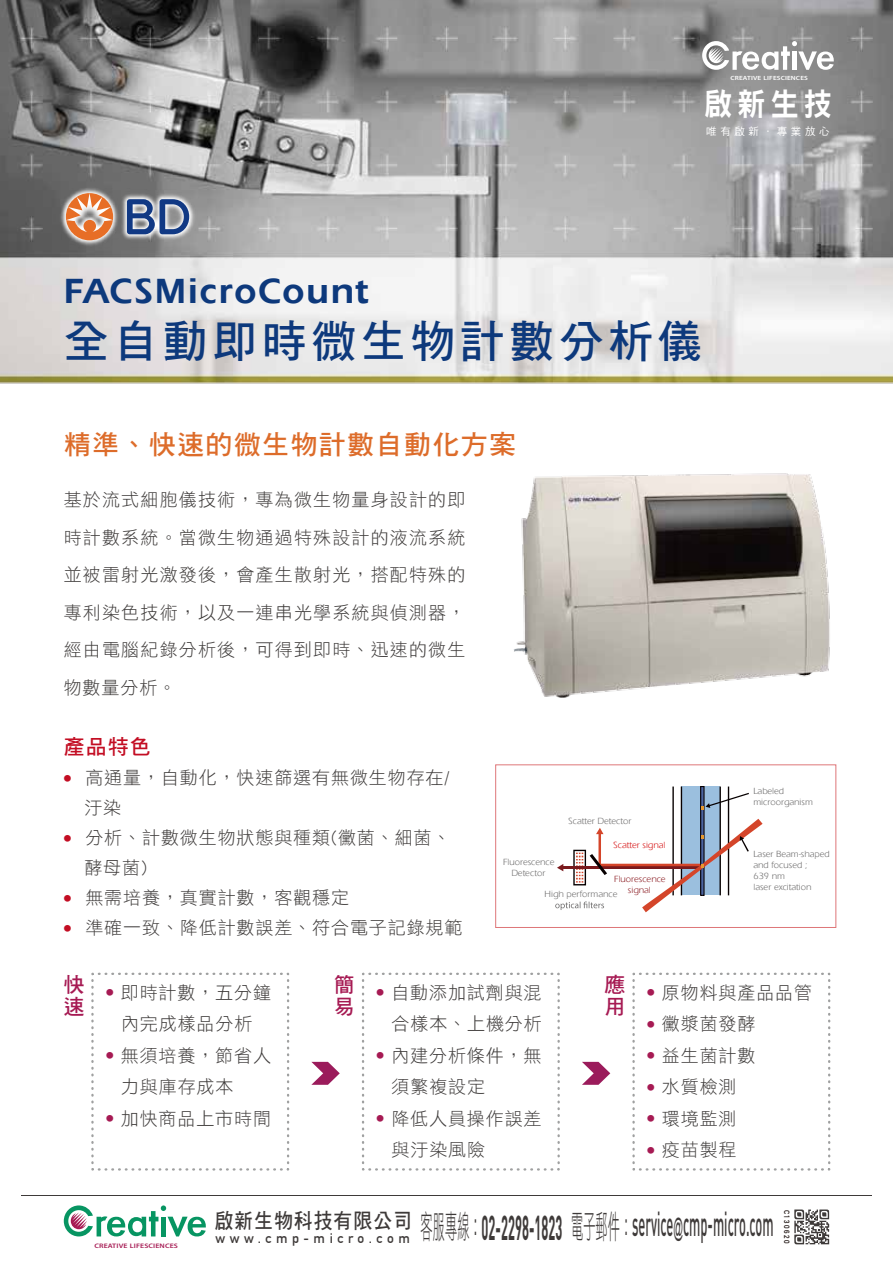
<style>
.page{position:relative;width:893px;height:1263px;background:#fff}
.page>*{position:absolute;margin:0;border:0;box-sizing:border-box;transform-origin:0 0}
.t1{font:45px "DF Hei Std W7";letter-spacing:.1em;color:#0d397c}
.t2{font:700 36px "Ergoe";letter-spacing:.05em;color:#0d397c}
.t3{font:500 34.2px "DIN Pro";color:#3e3a39;scale:.38 1}
.t4{font:31.5px "DF Hei Std W9";color:#fff;scale:.9 1}
.t5{font:27px "DF Hei Std W7";letter-spacing:.05em;color:#dd6c2a}
.t6{font:21px "DF Hei Std W7";letter-spacing:.05em;color:#3e3a39;scale:.9 1}
.t7{font:21px/22px "DF Hei Std W7";color:#a61a53}
.t8{font:21px "DF Hei Std W7";color:#c30d23}
.t9{font:18px/37.5px "DF Hei Std W3";letter-spacing:.05em;color:#3d3a39}
.t10{font:700 13.5px "DIN Alternate";letter-spacing:.335em;color:#3e3a39}
.t11{font:10.5px "DF Hei Std W5";letter-spacing:.345em;color:#fff}
.t12{font:9.3px/11.1px "Ergoe";color:#727171}
.t13{font:9.3px/11.1px "Ergoe";color:#8f242a;text-align:center}
.t14{font:9.3px "Ergoe";color:#d71718}
.t15{font:700 7.5px "DIN Alternate";letter-spacing:.205em;color:#221815}
.t16{font:600 6.45px "Myriad Pro";letter-spacing:.015em;color:#a61a53;scale:1.2 1}
.t17{font:600 6px "Myriad Pro";letter-spacing:.015em;color:#fff;scale:1.2 1}
.s1{font-family:"DF Hei Std W3";font-weight:400;font-size:32.4px}
.s2{font-weight:700}
.s3{font-family:"Arial";font-weight:400;font-size:25.2px}
</style>
<div class="page">
<img style="left:0;top:0;width:893px;height:698px">
<div style="left:681px;top:786px;width:39px;height:109px;background:#9bbfde"></div>
<hr style="left:728px;top:786px;width:1px;height:109px;background:#070001">
<hr style="left:719px;top:786px;width:2px;height:109px;background:#070001">
<hr style="left:681px;top:786px;width:1px;height:109px;background:#070001">
<hr style="left:672px;top:786px;width:2px;height:109px;background:#070001">
<hr style="left:700px;top:786px;width:4px;height:109px;background:#4b649f">
<div style="left:700px;top:786px;width:5px;height:110px;border:1px solid #070001"></div>
<svg style="left:701px;top:793px;width:48px;height:17px"></svg>
<svg style="left:555px;top:819px;width:208px;height:93px"></svg>
<svg style="left:311px;top:1062px;width:29px;height:23px"></svg>
<svg style="left:582px;top:1062px;width:28px;height:23px"></svg>
<svg style="left:91px;top:972px;width:199px;height:199px"></svg>
<svg style="left:362px;top:972px;width:198px;height:199px"></svg>
<svg style="left:632px;top:972px;width:199px;height:199px"></svg>
<img style="left:10px;top:137px;width:236px;height:160px">
<svg style="left:66px;top:193px;width:47px;height:47px;background:#d69872"></svg>
<svg style="left:127px;top:199px;width:62px;height:35px;background:#6b80a5"></svg>
<hr style="left:21px;top:1196px;width:851px;height:1px;background:#3e3a39">
<svg style="left:64px;top:1205px;width:142px;height:31px"></svg>
<svg style="left:794px;top:1209px;width:35px;height:35px"></svg>
<svg style="left:702px;top:41px;width:132px;height:29px"></svg>
<p class="t17" style="left:730px;top:74px;width:66px">CREATIVE LIFESCIENCES</p>
<h3 class="t4" style="left:704px;top:87px;width:143px">啟新生技</h3>
<p class="t11" style="left:706px;top:125px;width:125px">唯有啟新．專業放心</p>
<h2 class="t2" style="left:64px;top:271px;width:306px">FACSMicroCount</h2>
<h1 class="t1" style="left:64px;top:317px;width:641px">全自動即時微生物計數分析儀</h1>
<h3 class="t5" style="left:64px;top:430px;width:454px">精準、快速的微生物計數自動化方案</h3>
<p class="t9" style="left:64px;top:481px;width:403px;text-align:justify">基於流式細胞儀技術，專為微生物量身設計的即時計數系統。當微生物通過特殊設計的液流系統並被雷射光激發後，會產生散射光，搭配特殊的專利染色技術，以及一連串光學系統與偵測器，經由電腦紀錄分析後，可得到即時、迅速的微生物數量分析。</p>
<p class="t8" style="left:64px;top:735px;width:89px">產品特色</p>
<p class="t9" style="left:84px;top:763px;width:367px;line-height:30px;text-indent:-21px"><sup>●</sup> 高通量，自動化，快速篩選有無微生物存在/汙染</p>
<p class="t9" style="left:84px;top:823px;width:368px;line-height:30px;text-indent:-21px"><sup>●</sup> 分析、計數微生物狀態與種類(黴菌、細菌、酵母菌)</p>
<p class="t9" style="left:64px;top:879px;width:287px"><sup>●</sup> 無需培養，真實計數，客觀穩定</p>
<p class="t9" style="left:64px;top:909px;width:400px"><sup>●</sup> 準確一致、降低計數誤差、符合電子記錄規範</p>
<p class="t12" style="left:568px;top:815px;width:65px">Scatter Detector</p>
<p class="t14" style="left:614px;top:840px;width:53px">Scatter signal</p>
<p class="t12" style="left:503px;top:856px;width:53px;text-align:center">Fluorescence<br>Detector</p>
<p class="t12" style="left:544px;top:889px;width:74px">High performance</p>
<p class="t13" style="left:614px;top:873px;width:53px">Fluorescence signal</p>
<p class="t12" style="left:753px;top:786px;width:61px">Labeled microorganism</p>
<p class="t12" style="left:753px;top:849px;width:78px">Laser Beam-shaped and focused ;<br>639 nm<br>laser excitation</p>
<p class="t7" style="left:604px;top:973px;width:22px">應用</p>
<p class="t7" style="left:63px;top:973px;width:22px">快速</p>
<p class="t9" style="left:377px;top:976px;width:167px;line-height:31.5px;text-align:right"><sup>●</sup> 自動添加試劑與混合樣本、上機分析</p>
<p class="t9" style="left:392px;top:1039px;width:152px;line-height:31.5px;text-indent:-15px"><sup>●</sup> 內建分析條件，無須繁複設定</p>
<p class="t9" style="left:392px;top:1102px;width:152px;line-height:31.5px;text-indent:-15px"><sup>●</sup> 降低人員操作誤差與汙染風險</p>
<p class="t7" style="left:334px;top:973px;width:21px">簡易</p>
<p class="t9" style="left:647px;top:973px;width:167px"><sup>●</sup> 原物料與產品品管</p>
<p class="t9" style="left:647px;top:1005px;width:110px"><sup>●</sup> 黴漿菌發酵</p>
<p class="t9" style="left:647px;top:1036px;width:110px"><sup>●</sup> 益生菌計數</p>
<p class="t9" style="left:647px;top:1068px;width:91px"><sup>●</sup> 水質檢測</p>
<p class="t9" style="left:647px;top:1099px;width:91px"><sup>●</sup> 環境監測</p>
<p class="t9" style="left:647px;top:1131px;width:91px"><sup>●</sup> 疫苗製程</p>
<p class="t9" style="left:106px;top:976px;width:167px;line-height:31.5px;text-align:center"><sup>●</sup> 即時計數，五分鐘內完成樣品分析</p>
<p class="t9" style="left:121px;top:1039px;width:152px;line-height:31.5px;text-indent:-15px"><sup>●</sup> 無須培養，節省人力與庫存成本</p>
<p class="t9" style="left:106px;top:1099px;width:167px"><sup>●</sup> 加快商品上市時間</p>
<p class="t16" style="left:94px;top:1241px;width:71px">CREATIVE LIFESCIENCES</p>
<p class="t6" style="left:214px;top:1209px;width:221px">啟新生物科技有限公司</p>
<p class="t10" style="left:216px;top:1228px;width:196px">www.cmp-micro.com</p>
<h3 class="t3" style="left:421px;top:1200px;width:931px"><span class="s1">客服專線</span><sub>：</sub><span class="s2">02-2298-1823</span> <span class="s1">電子郵件</span><sub>：</sub>service<span class="s3">@</span>cmp-micro.com</h3>
<p class="t15" style="left:792px;top:1210px;width:36px;rotate:90deg">C130620</p>
</div>
